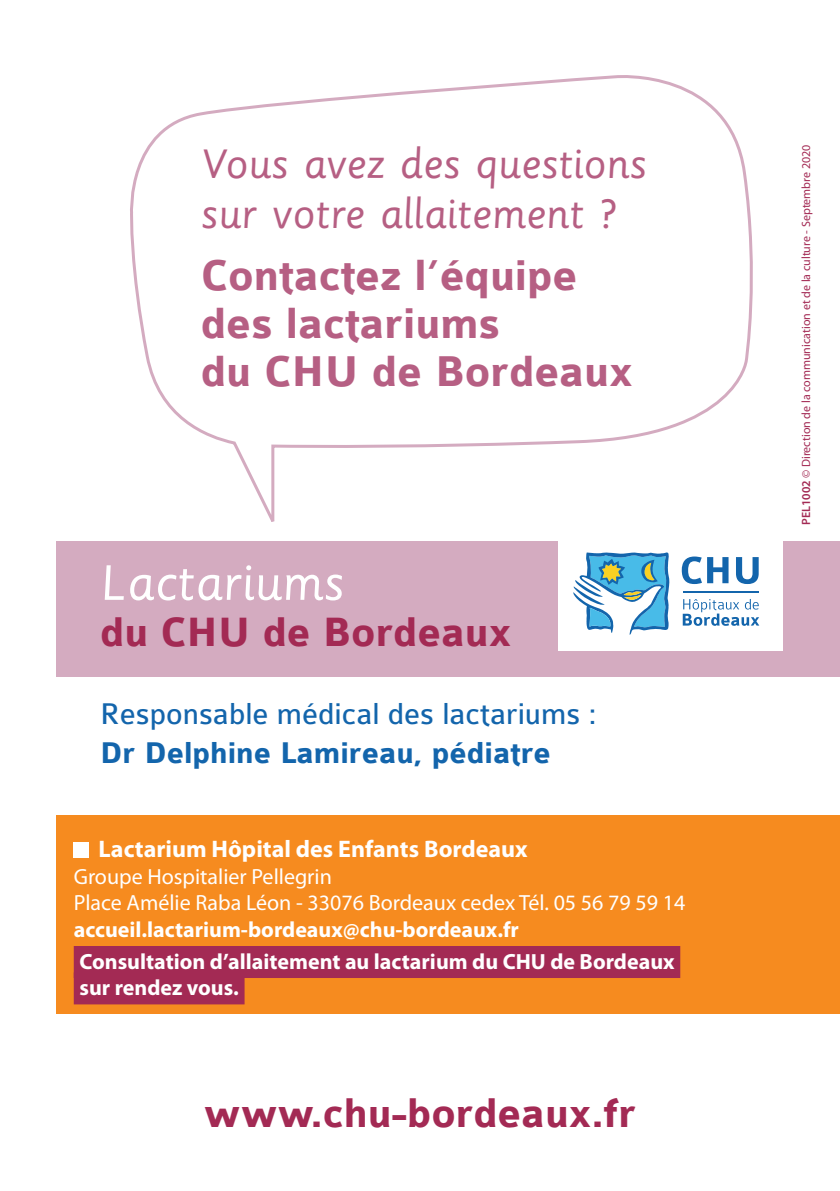
<style>
.page{position:relative;width:840px;height:1191px;background:#fff}
.page>*{position:absolute;margin:0;border:0;box-sizing:border-box;transform-origin:0 0}
.t1{font:55.6px "Sassoon Primary Std";color:#fff}
.t2{font:700 46px/48px "Colaborate";color:#b65f83}
.t3{font:46px/50px "Sassoon Primary Std";color:#b65f83}
.t4{font:700 43.8px "Colaborate";color:#a32a54}
.t5{font:32px "Colaborate";color:#1365ac}
.t6{font:700 32px "Colaborate";color:#1365ac}
.t7{font:700 24px "Myriad Pro";color:#fff}
.t8{font:700 22px/32px "Myriad Pro";color:#fff}
.t9{font:22px/26.4px "Myriad Pro";color:#fff}
.t10{font:12px "Myriad Pro";color:#a32a54}
.s1{font-weight:600}
</style>
<div class="page">
<div style="left:57px;top:541px;width:782px;height:136px;background:#d4abc0"></div>
<div style="left:558px;top:533px;width:224px;height:117px;background:#fff"></div>
<svg style="left:573px;top:552px;width:96px;height:82px"></svg>
<svg style="left:682px;top:599px;width:76px;height:27px"></svg>
<hr style="left:682px;top:591px;width:76px;height:1px;background:#1365ac">
<svg style="left:681px;top:556px;width:77px;height:28px"></svg>
<div style="left:57px;top:815px;width:782px;height:198px;background:#f68b1f"></div>
<div style="left:74px;top:946px;width:606px;height:32px;background:#a32a54"></div>
<div style="left:74px;top:972px;width:170px;height:32px;background:#a32a54"></div>
<div style="left:74px;top:842px;width:15px;height:15px;background:#fff"></div>
<svg style="left:130px;top:75px;width:623px;height:447px"></svg>
<h2 class="t3" style="left:201px;top:139px;width:447px">Vous avez des questions sur votre allaitement ?</h2>
<p class="t10" style="left:798px;top:525px;width:382px;rotate:-90deg"><span class="s1">PEL1002</span> © Direction de la communication et de la culture - Septembre 2020</p>
<h2 class="t2" style="left:201px;top:252px;width:433px">Contactez l’équipe des lactariums<br>du CHU de Bordeaux</h2>
<h1 class="t1" style="left:100px;top:552px;width:245px">Lactariums</h1>
<h3 class="t4" style="left:100px;top:609px;width:412px">du CHU de Bordeaux</h3>
<h3 class="t5" style="left:100px;top:697px;width:497px">Responsable médical des lactariums :</h3>
<h3 class="t6" style="left:100px;top:736px;width:452px">Dr Delphine Lamireau, pédiatre</h3>
<p class="t7" style="left:99px;top:833px;width:430px">Lactarium Hôpital des Enfants Bordeaux</p>
<p class="t9" style="left:74px;top:863px;width:612px">Groupe Hospitalier Pellegrin<br>Place Amélie Raba Léon - 33076 Bordeaux cedex Tél. 05 56 79 59 14</p>
<p class="t8" style="left:74px;top:912px;width:602px">accueil.lactarium-bordeaux@chu-bordeaux.fr<br>Consultation d’allaitement au lactarium du CHU de Bordeaux</p>
<p class="t8" style="left:79px;top:971px;width:161px">sur rendez vous.</p>
<h3 class="t4" style="left:204px;top:1090px;width:433px">www.chu-bordeaux.fr</h3>
</div>
